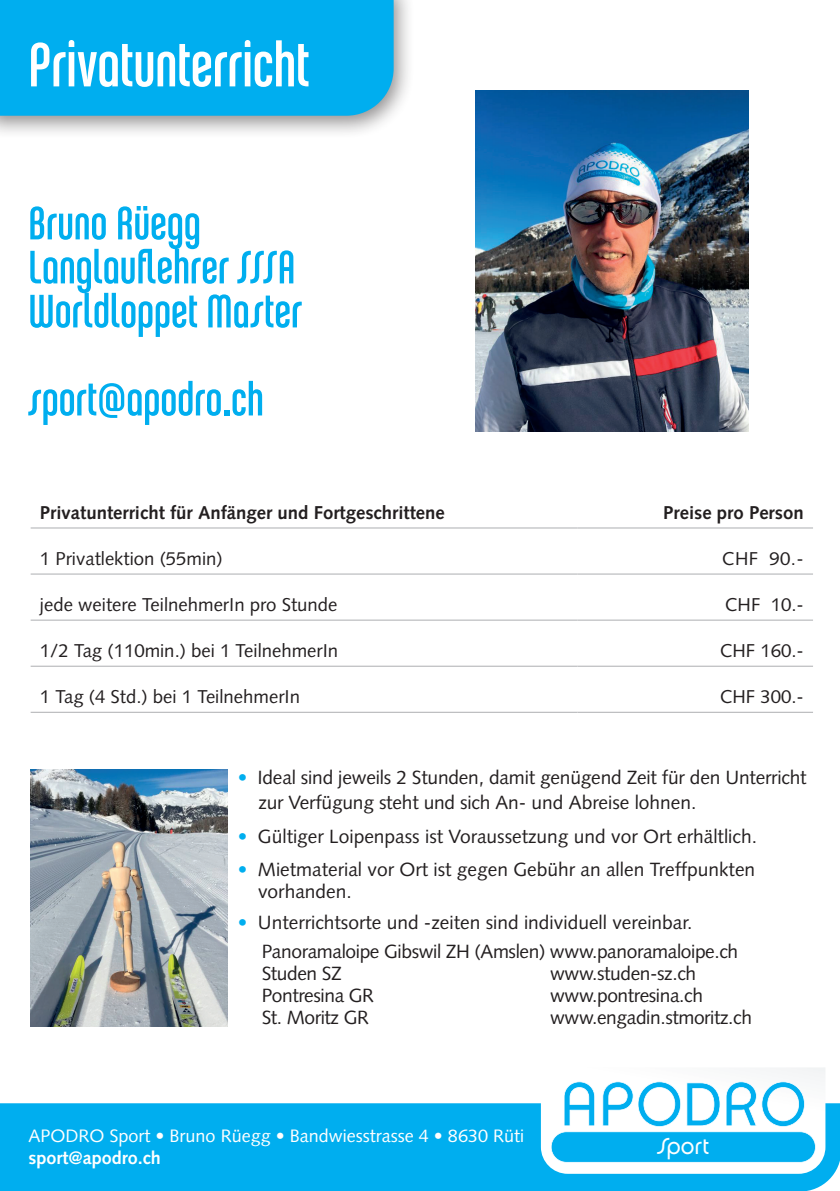
<style>
.page{position:relative;width:840px;height:1191px;background:#fff}
.page>*{position:absolute;margin:0;border:0;box-sizing:border-box;transform-origin:0 0}
.t1{font:66.6px "Chalet Comprime Cologne Seventy";letter-spacing:.01em;color:#fff}
.t2{font:50px/44px "Chalet Comprime Cologne Seventy";letter-spacing:.005em;color:#00aeef}
.t3{font:23.2px "Chalet London Nineteen Seventy";color:#fff}
.t4{font:19.2px/24.8px "Syntax LT Std";letter-spacing:-.01em;color:#231f20}
.t5{font:18.6px "Syntax LT Std";color:#231f20}
.t6{font:700 18.6px "Syntax LT Std";color:#231f20}
.t7{font:18px "Syntax LT Std";color:#fff}
.t8{font:700 18px "Syntax LT Std";color:#fff}
.s1{color:#00aeef}
.s2{color:#fff}
</style>
<div class="page">
<div style="left:0;top:1103px;width:839px;height:88px;background:#00aeef"></div>
<div style="left:0;top:0;width:414px;height:140px;background:#231f20;opacity:.5"></div>
<div style="left:0;top:0;width:393px;height:116px;background:#00aeef"></div>
<hr style="left:31px;top:527px;width:546px;height:1px;background:#b8b9bc">
<hr style="left:577px;top:527px;width:235px;height:1px;background:#b8b9bc">
<hr style="left:31px;top:573px;width:546px;height:1px;background:#b8b9bc">
<hr style="left:577px;top:573px;width:235px;height:1px;background:#b8b9bc">
<hr style="left:31px;top:619px;width:546px;height:2px;background:#b8b9bc">
<hr style="left:577px;top:619px;width:235px;height:2px;background:#b8b9bc">
<hr style="left:31px;top:665px;width:546px;height:2px;background:#b8b9bc">
<hr style="left:577px;top:665px;width:235px;height:2px;background:#b8b9bc">
<hr style="left:31px;top:711px;width:546px;height:2px;background:#b8b9bc">
<hr style="left:577px;top:711px;width:235px;height:2px;background:#b8b9bc">
<img style="left:475px;top:91px;width:273px;height:340px">
<img style="left:31px;top:770px;width:196px;height:256px">
<svg style="left:540px;top:1068px;width:285px;height:105px"></svg>
<h1 class="t1" style="left:28px;top:27px;width:282px">Privatunterricht</h1>
<h2 class="t2" style="left:28px;top:200px;width:274px">Bruno Rüegg<br>Langlauflehrer SSSA<br>Worldloppet Master</h2>
<h2 class="t2" style="left:28px;top:376px;width:237px">sport@apodro.ch</h2>
<p class="t6" style="left:40px;top:501px;width:406px">Privatunterricht für Anfänger und Fortgeschrittene</p>
<p class="t6" style="left:663px;top:501px;width:142px">Preise pro Person</p>
<p class="t5" style="left:40px;top:547px;width:184px">1 Privatlektion (55min)</p>
<p class="t5" style="left:721px;top:547px;width:83px">CHF 90.-</p>
<p class="t5" style="left:40px;top:593px;width:299px">jede weitere TeilnehmerIn pro Stunde</p>
<p class="t5" style="left:724px;top:593px;width:80px">CHF 10.-</p>
<p class="t5" style="left:40px;top:639px;width:300px">1/2 Tag (110min.) bei 1 TeilnehmerIn</p>
<p class="t5" style="left:719px;top:639px;width:85px">CHF 160.-</p>
<p class="t5" style="left:40px;top:685px;width:261px">1 Tag (4 Std.) bei 1 TeilnehmerIn</p>
<p class="t5" style="left:719px;top:685px;width:85px">CHF 300.-</p>
<p class="t4" style="left:237px;top:765px;width:570px"><span class="s1">•</span> Ideal sind jeweils 2 Stunden, damit genügend Zeit für den Unterricht <span class="s2">cic</span>zur Verfügung steht und sich An- und Abreise lohnen.</p>
<p class="t4" style="left:237px;top:823px;width:520px"><span class="s1">•</span> Gültiger Loipenpass ist Voraussetzung und vor Ort erhältlich.</p>
<p class="t4" style="left:237px;top:857px;width:518px"><span class="s1">•</span> Mietmaterial vor Ort ist gegen Gebühr an allen Treffpunkten</p>
<p class="t4" style="left:261px;top:907px;width:477px;line-height:29.8px;text-indent:-24px"><span class="s1">•</span> Unterrichtsorte und -zeiten sind individuell vereinbar.<br>Panoramaloipe Gibswil ZH (Amslen) www.panoramaloipe.ch</p>
<p class="t4" style="left:261px;top:961px;width:81px">Studen SZ</p>
<p class="t4" style="left:549px;top:961px;width:147px">www.studen-sz.ch</p>
<p class="t4" style="left:261px;top:983px;width:114px">Pontresina GR</p>
<p class="t4" style="left:549px;top:983px;width:154px">www.pontresina.ch</p>
<p class="t4" style="left:261px;top:1005px;width:109px">St. Moritz GR</p>
<p class="t4" style="left:549px;top:1005px;width:203px">www.engadin.stmoritz.ch</p>
<p class="t4" style="left:258px;top:879px;width:95px">vorhanden.</p>
<p class="t7" style="left:28px;top:1125px;width:497px">APODRO Sport • Bruno Rüegg • Bandwiesstrasse 4 • 8630 Rüti</p>
<p class="t8" style="left:28px;top:1147px;width:134px">sport@apodro.ch</p>
<p class="t3" style="left:656px;top:1131px;width:53px">Sport</p>
</div>
